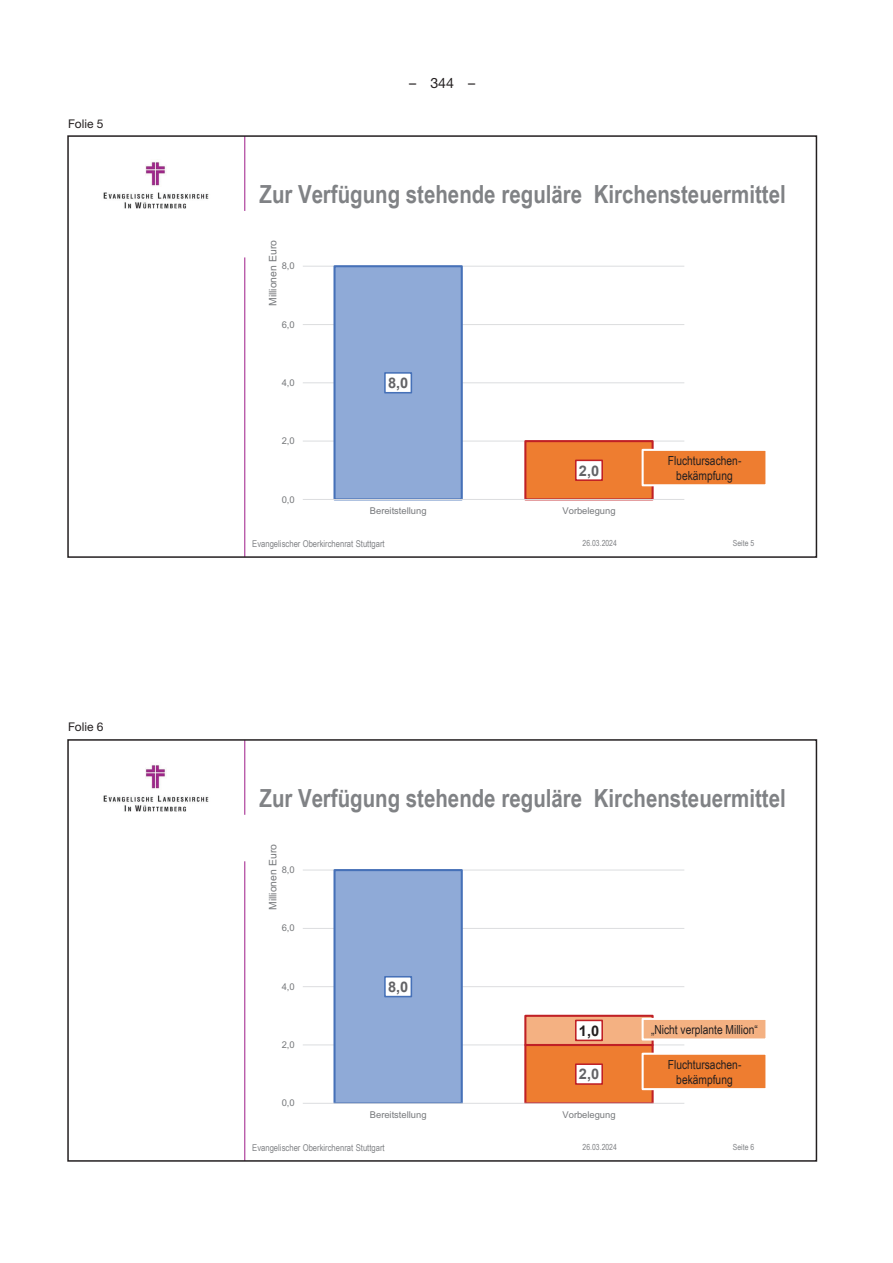
<style>
.page{position:relative;width:893px;height:1263px;background:#fff}
.page>*{position:absolute;margin:0;border:0;box-sizing:border-box;transform-origin:0 0}
.t1{font:700 24.9px "Arial Narrow";color:#808285}
.t2{font:700 14.55px "Arial";color:#636366}
.t3{font:700 14.55px "Arial";color:#231f20}
.t4{font:14.25px "Helvetica Neue";color:#231f20}
.t5{font:12.45px/15px "Arial Narrow";color:#231f20;text-align:center}
.t6{font:12px "Helvetica Neue";color:#231f20}
.t7{font:10.35px "Arial";letter-spacing:-.005em;color:#76787b}
.t8{font:9.3px "Arial";letter-spacing:.005em;color:#76787b}
.t9{font:9.3px "Arial Narrow";color:#808285}
.t10{font:8.4px "Arial Narrow";letter-spacing:.005em;color:#808285}
</style>
<div class="page">
<hr style="left:244px;top:136px;width:1px;height:75px;background:#a2248d">
<hr style="left:244px;top:257px;width:1px;height:300px;background:#a2248d">
<img style="left:103px;top:162px;width:106px;height:47px">
<svg style="left:303px;top:265px;width:382px;height:236px"></svg>
<hr style="left:303px;top:441px;width:381px;height:1px;background:#dcdddf">
<hr style="left:303px;top:382px;width:381px;height:1px;background:#dcdddf">
<hr style="left:303px;top:324px;width:381px;height:1px;background:#dcdddf">
<hr style="left:303px;top:266px;width:381px;height:1px;background:#dcdddf">
<div style="left:335px;top:266px;width:127px;height:233px;background:#8faad7"></div>
<div style="left:333px;top:265px;width:130px;height:235px;border:2px solid #4671b8"></div>
<div style="left:525px;top:441px;width:128px;height:58px;background:#ee7d30"></div>
<div style="left:524px;top:440px;width:130px;height:60px;border:2px solid #c02025"></div>
<hr style="left:303px;top:499px;width:381px;height:1px;background:#dcdddf">
<div style="left:385px;top:373px;width:26px;height:20px;background:#fff"></div>
<div style="left:384px;top:372px;width:28px;height:21px;border:2px solid #4671b8"></div>
<div style="left:576px;top:460px;width:26px;height:20px;background:#fff"></div>
<div style="left:575px;top:460px;width:28px;height:21px;border:2px solid #c02025"></div>
<div style="left:643px;top:450px;width:123px;height:35px;background:#ee7d30"></div>
<div style="left:642px;top:449px;width:125px;height:37px;border:2px solid #fff"></div>
<div style="left:67px;top:135px;width:750px;height:423px;border:2px solid #231f20"></div>
<hr style="left:244px;top:740px;width:1px;height:75px;background:#a2248d">
<hr style="left:244px;top:861px;width:1px;height:300px;background:#a2248d">
<img style="left:103px;top:765px;width:106px;height:47px">
<hr style="left:303px;top:1044px;width:381px;height:1px;background:#dcdddf">
<hr style="left:303px;top:986px;width:381px;height:1px;background:#dcdddf">
<hr style="left:303px;top:928px;width:381px;height:1px;background:#dcdddf">
<hr style="left:303px;top:870px;width:381px;height:1px;background:#dcdddf">
<div style="left:335px;top:870px;width:127px;height:233px;background:#8faad7"></div>
<div style="left:333px;top:869px;width:130px;height:235px;border:2px solid #4671b8"></div>
<div style="left:525px;top:1045px;width:128px;height:58px;background:#ee7d30"></div>
<div style="left:524px;top:1044px;width:130px;height:60px;border:2px solid #c02025"></div>
<div style="left:525px;top:1016px;width:128px;height:29px;background:#f4b182"></div>
<div style="left:524px;top:1015px;width:130px;height:31px;border:2px solid #c02025"></div>
<hr style="left:303px;top:1103px;width:381px;height:1px;background:#dcdddf">
<div style="left:385px;top:977px;width:26px;height:19px;background:#fff"></div>
<div style="left:384px;top:976px;width:28px;height:21px;border:2px solid #4671b8"></div>
<div style="left:576px;top:1064px;width:26px;height:20px;background:#fff"></div>
<div style="left:575px;top:1063px;width:28px;height:22px;border:2px solid #c02025"></div>
<div style="left:576px;top:1020px;width:26px;height:20px;background:#fff"></div>
<div style="left:575px;top:1020px;width:28px;height:21px;border:2px solid #c02025"></div>
<div style="left:643px;top:1054px;width:123px;height:35px;background:#ee7d30"></div>
<div style="left:642px;top:1053px;width:125px;height:37px;border:2px solid #fff"></div>
<div style="left:643px;top:1019px;width:123px;height:20px;background:#f4b182"></div>
<div style="left:642px;top:1018px;width:125px;height:22px;border:2px solid #fff"></div>
<div style="left:67px;top:739px;width:750px;height:423px;border:2px solid #231f20"></div>
<p class="t6" style="left:68px;top:116px;width:37px">Folie 5</p>
<p class="t6" style="left:68px;top:720px;width:37px">Folie 6</p>
<p class="t4" style="left:409px;top:74px;width:68px">– 344 –</p>
<p class="t1" style="left:259px;top:176px;width:528px">Zur Verfügung stehende reguläre Kirchensteuermittel</p>
<p class="t7" style="left:267px;top:306px;width:67px;rotate:-90deg">Millionen Euro</p>
<p class="t8" style="left:282px;top:261px;width:15px">8,0</p>
<p class="t8" style="left:282px;top:319px;width:15px">6,0</p>
<p class="t8" style="left:282px;top:377px;width:15px">4,0</p>
<p class="t8" style="left:282px;top:436px;width:15px">2,0</p>
<p class="t8" style="left:282px;top:494px;width:15px">0,0</p>
<p class="t2" style="left:388px;top:373px;width:22px">8,0</p>
<p class="t2" style="left:579px;top:461px;width:22px">2,0</p>
<p class="t8" style="left:370px;top:505px;width:58px">Bereitstellung</p>
<p class="t8" style="left:562px;top:505px;width:55px">Vorbelegung</p>
<p class="t5" style="left:668px;top:452px;width:75px">Fluchtursachen&shy;bekämpfung</p>
<p class="t9" style="left:252px;top:537px;width:134px">Evangelischer Oberkirchenrat Stuttgart</p>
<p class="t10" style="left:582px;top:537px;width:36px">26.03.2024</p>
<p class="t10" style="left:733px;top:537px;width:23px">Seite 5</p>
<p class="t1" style="left:259px;top:779px;width:528px">Zur Verfügung stehende reguläre Kirchensteuermittel</p>
<p class="t7" style="left:267px;top:910px;width:67px;rotate:-90deg">Millionen Euro</p>
<p class="t8" style="left:282px;top:864px;width:15px">8,0</p>
<p class="t8" style="left:282px;top:923px;width:15px">6,0</p>
<p class="t8" style="left:282px;top:981px;width:15px">4,0</p>
<p class="t8" style="left:282px;top:1039px;width:15px">2,0</p>
<p class="t8" style="left:282px;top:1098px;width:15px">0,0</p>
<p class="t2" style="left:388px;top:977px;width:22px">8,0</p>
<p class="t3" style="left:579px;top:1021px;width:22px">1,0</p>
<p class="t2" style="left:579px;top:1065px;width:22px">2,0</p>
<p class="t8" style="left:370px;top:1109px;width:58px">Bereitstellung</p>
<p class="t8" style="left:562px;top:1109px;width:55px">Vorbelegung</p>
<p class="t5" style="left:651px;top:1022px;width:108px">„Nicht verplante Million“</p>
<p class="t5" style="left:668px;top:1056px;width:75px">Fluchtursachen&shy;bekämpfung</p>
<p class="t9" style="left:252px;top:1141px;width:134px">Evangelischer Oberkirchenrat Stuttgart</p>
<p class="t10" style="left:582px;top:1141px;width:36px">26.03.2024</p>
<p class="t10" style="left:733px;top:1141px;width:23px">Seite 6</p>
</div>
